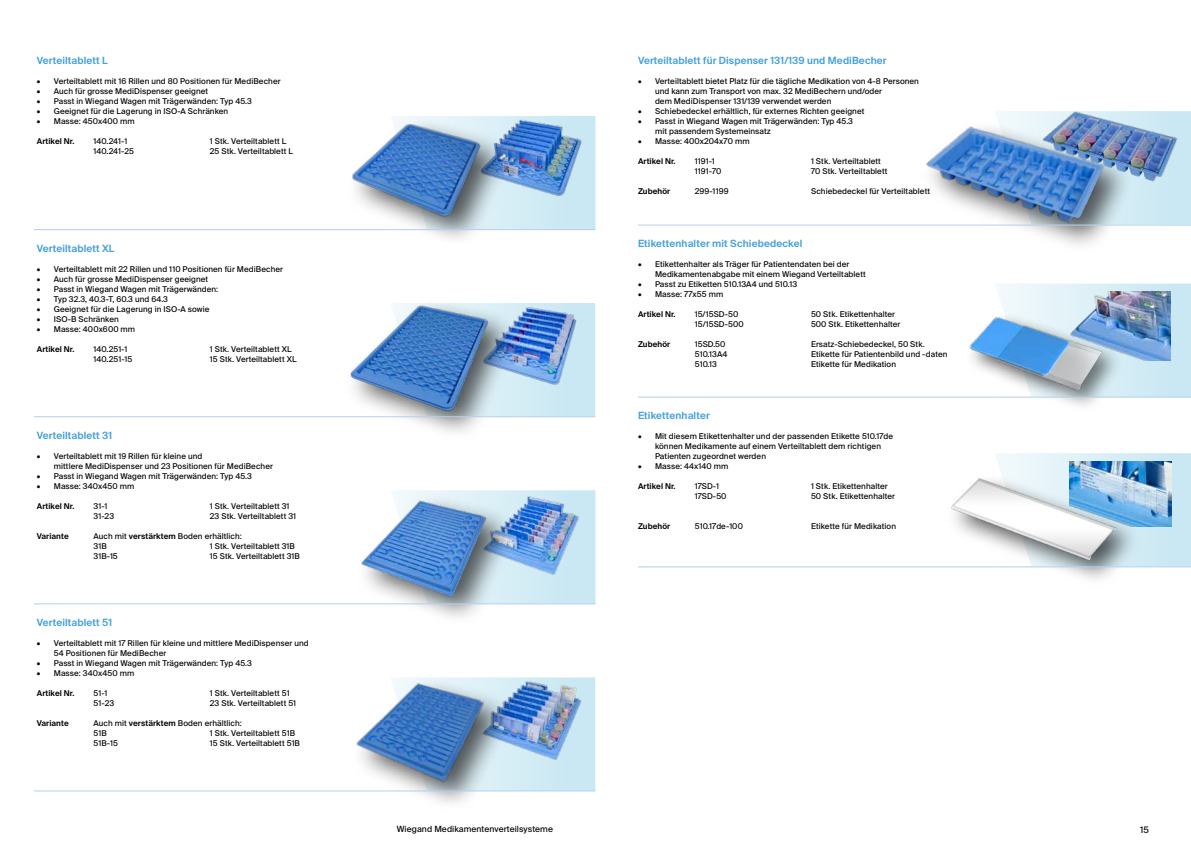
<style>
.page{position:relative;width:1191px;height:842px;background:#fff}
.page>*{position:absolute;margin:0;border:0;box-sizing:border-box;transform-origin:0 0}
.t1{font:600 10px "Suisse Intl";letter-spacing:.01em;color:#46a1da}
.t2{font:9px "Suisse Intl";color:#000}
.t3{font:8.5px "Suisse Intl";letter-spacing:.01em;color:#000}
.t4{font:8px/10px "Suisse Intl";letter-spacing:.01em;color:#000}
.t5{font:600 8px "Suisse Intl";letter-spacing:.01em;color:#000}
.s1{font-weight:600}
</style>
<div class="page">
<svg style="left:995px;top:111px;width:196px;height:113px"></svg>
<svg style="left:995px;top:284px;width:196px;height:113px"></svg>
<svg style="left:995px;top:453px;width:196px;height:113px"></svg>
<svg style="left:514px;top:762px;width:81px;height:29px"></svg>
<svg style="left:391px;top:490px;width:204px;height:114px"></svg>
<svg style="left:391px;top:116px;width:204px;height:113px"></svg>
<div style="left:920px;top:120px;width:214px;height:133px;background:#000;opacity:.65"></div>
<img style="left:921px;top:123px;width:190px;height:106px">
<div style="left:964px;top:312px;width:160px;height:101px;background:#000;opacity:.65"></div>
<img style="left:964px;top:311px;width:143px;height:85px">
<img style="left:1069px;top:461px;width:102px;height:65px">
<div style="left:945px;top:472px;width:197px;height:115px;background:#000;opacity:.65"></div>
<img style="left:942px;top:472px;width:178px;height:95px">
<img style="left:522px;top:677px;width:74px;height:85px">
<div style="left:518px;top:390px;width:77px;height:26px;background:#cce9f3"></div>
<img style="left:518px;top:303px;width:78px;height:87px">
<img style="left:511px;top:117px;width:78px;height:81px">
<div style="left:345px;top:117px;width:166px;height:130px;background:#000;opacity:.65"></div>
<img style="left:345px;top:118px;width:146px;height:107px">
<div style="left:343px;top:298px;width:175px;height:143px;background:#000;opacity:.65"></div>
<img style="left:348px;top:300px;width:150px;height:113px">
<div style="left:350px;top:676px;width:164px;height:136px;background:#000;opacity:.65"></div>
<img style="left:350px;top:676px;width:172px;height:112px">
<img style="left:1042px;top:111px;width:138px;height:73px">
<img style="left:1065px;top:292px;width:105px;height:68px">
<img style="left:475px;top:491px;width:121px;height:86px">
<div style="left:355px;top:493px;width:161px;height:133px;background:#000;opacity:.65"></div>
<img style="left:358px;top:497px;width:134px;height:102px">
<hr style="left:34px;top:229px;width:354px;height:1px;background:#b1cfee">
<hr style="left:388px;top:229px;width:207px;height:1px;background:#b1cfee">
<hr style="left:34px;top:417px;width:354px;height:1px;background:#b1cfee">
<hr style="left:388px;top:417px;width:207px;height:1px;background:#b1cfee">
<hr style="left:34px;top:604px;width:354px;height:1px;background:#b1cfee">
<hr style="left:388px;top:604px;width:207px;height:1px;background:#b1cfee">
<hr style="left:34px;top:791px;width:354px;height:1px;background:#b1cfee">
<hr style="left:388px;top:791px;width:207px;height:1px;background:#b1cfee">
<hr style="left:638px;top:225px;width:354px;height:1px;background:#b1cfee">
<hr style="left:992px;top:225px;width:199px;height:1px;background:#b1cfee">
<hr style="left:638px;top:397px;width:354px;height:1px;background:#b1cfee">
<hr style="left:992px;top:397px;width:199px;height:1px;background:#b1cfee">
<hr style="left:638px;top:567px;width:354px;height:1px;background:#b1cfee">
<hr style="left:992px;top:567px;width:199px;height:1px;background:#b1cfee">
<p class="t1" style="left:37px;top:55px;width:72px">Verteiltablett L</p>
<p class="t4" style="left:37px;top:77px;width:245px">• Verteiltablett mit 16 Rillen und 80 Positionen für MediBecher</p>
<p class="t4" style="left:37px;top:87px;width:173px">• Auch für grosse MediDispenser geeignet</p>
<p class="t4" style="left:37px;top:97px;width:216px">• Passt in Wiegand Wagen mit Trägerwänden: Typ 45.3</p>
<p class="t4" style="left:37px;top:107px;width:193px">• Geeignet für die Lagerung in ISO-A Schränken</p>
<p class="t4" style="left:37px;top:117px;width:99px">• Masse: 450x400 mm</p>
<p class="t5" style="left:37px;top:137px;width:39px">Artikel Nr.</p>
<p class="t4" style="left:94px;top:137px;width:35px">140.241-1</p>
<p class="t4" style="left:210px;top:137px;width:78px">1 Stk. Verteiltablett L</p>
<p class="t4" style="left:94px;top:147px;width:42px">140.241-25</p>
<p class="t4" style="left:210px;top:147px;width:85px">25 Stk. Verteiltablett L</p>
<p class="t1" style="left:37px;top:242px;width:79px">Verteiltablett XL</p>
<p class="t4" style="left:37px;top:264px;width:248px">• Verteiltablett mit 22 Rillen und 110 Positionen für MediBecher</p>
<p class="t4" style="left:37px;top:274px;width:173px">• Auch für grosse MediDispenser geeignet</p>
<p class="t4" style="left:37px;top:284px;width:183px">• Passt in Wiegand Wagen mit Trägerwänden:</p>
<p class="t4" style="left:37px;top:294px;width:133px">• Typ 32.3, 40.3-T, 60.3 und 64.3</p>
<p class="t4" style="left:37px;top:304px;width:174px">• Geeignet für die Lagerung in ISO-A sowie</p>
<p class="t4" style="left:37px;top:314px;width:83px">• ISO-B Schränken</p>
<p class="t4" style="left:37px;top:324px;width:100px">• Masse: 400x600 mm</p>
<p class="t5" style="left:37px;top:344px;width:39px">Artikel Nr.</p>
<p class="t4" style="left:94px;top:344px;width:35px">140.251-1</p>
<p class="t4" style="left:210px;top:344px;width:83px">1 Stk. Verteiltablett XL</p>
<p class="t4" style="left:94px;top:354px;width:40px">140.251-15</p>
<p class="t4" style="left:210px;top:354px;width:88px">15 Stk. Verteiltablett XL</p>
<p class="t1" style="left:37px;top:429px;width:77px">Verteiltablett 31</p>
<p class="t4" style="left:54px;top:451px;width:221px;text-indent:-17px">• Verteiltablett mit 19 Rillen für kleine und<br>mittlere MediDispenser und 23 Positionen für MediBecher</p>
<p class="t4" style="left:37px;top:471px;width:216px">• Passt in Wiegand Wagen mit Trägerwänden: Typ 45.3</p>
<p class="t4" style="left:37px;top:481px;width:99px">• Masse: 340x450 mm</p>
<p class="t5" style="left:37px;top:501px;width:39px">Artikel Nr.</p>
<p class="t4" style="left:94px;top:501px;width:15px">31-1</p>
<p class="t4" style="left:210px;top:501px;width:81px">1 Stk. Verteiltablett 31</p>
<p class="t4" style="left:94px;top:511px;width:22px">31-23</p>
<p class="t4" style="left:210px;top:511px;width:88px">23 Stk. Verteiltablett 31</p>
<p class="t5" style="left:37px;top:531px;width:33px">Variante</p>
<p class="t4" style="left:94px;top:531px;width:150px">Auch mit <span class="s1">verstärktem</span> Boden erhältlich:<br>31B</p>
<p class="t4" style="left:210px;top:541px;width:87px">1 Stk. Verteiltablett 31B</p>
<p class="t4" style="left:94px;top:551px;width:26px">31B-15</p>
<p class="t4" style="left:210px;top:551px;width:92px">15 Stk. Verteiltablett 31B</p>
<p class="t1" style="left:37px;top:616px;width:77px">Verteiltablett 51</p>
<p class="t4" style="left:54px;top:638px;width:256px;text-indent:-17px">• Verteiltablett mit 17 Rillen für kleine und mittlere MediDispenser und<br>54 Positionen für MediBecher</p>
<p class="t4" style="left:37px;top:658px;width:216px">• Passt in Wiegand Wagen mit Trägerwänden: Typ 45.3</p>
<p class="t4" style="left:37px;top:668px;width:99px">• Masse: 340x450 mm</p>
<p class="t5" style="left:37px;top:688px;width:39px">Artikel Nr.</p>
<p class="t4" style="left:94px;top:688px;width:15px">51-1</p>
<p class="t4" style="left:210px;top:688px;width:81px">1 Stk. Verteiltablett 51</p>
<p class="t4" style="left:94px;top:698px;width:22px">51-23</p>
<p class="t4" style="left:210px;top:698px;width:88px">23 Stk. Verteiltablett 51</p>
<p class="t5" style="left:37px;top:718px;width:33px">Variante</p>
<p class="t4" style="left:94px;top:718px;width:150px">Auch mit <span class="s1">verstärktem</span> Boden erhältlich:<br>51B</p>
<p class="t4" style="left:210px;top:728px;width:87px">1 Stk. Verteiltablett 51B</p>
<p class="t4" style="left:94px;top:738px;width:26px">51B-15</p>
<p class="t4" style="left:210px;top:738px;width:92px">15 Stk. Verteiltablett 51B</p>
<p class="t1" style="left:638px;top:55px;width:250px">Verteiltablett für Dispenser 131/139 und MediBecher</p>
<p class="t4" style="left:655px;top:77px;width:265px;text-indent:-17px">• Verteiltablett bietet Platz für die tägliche Medikation von 4-8 Personen und kann zum Transport von max. 32 MediBechern und/oder<br>dem MediDispenser 131/139 verwendet werden</p>
<p class="t4" style="left:638px;top:107px;width:228px">• Schiebedeckel erhältlich, für externes Richten geeignet</p>
<p class="t4" style="left:655px;top:117px;width:199px;text-indent:-17px">• Passt in Wiegand Wagen mit Trägerwänden: Typ 45.3 mit passendem Systemeinsatz</p>
<p class="t4" style="left:638px;top:137px;width:113px">• Masse: 400x204x70 mm</p>
<p class="t5" style="left:638px;top:157px;width:39px">Artikel Nr.</p>
<p class="t4" style="left:694px;top:157px;width:22px">1191-1</p>
<p class="t4" style="left:811px;top:157px;width:71px">1 Stk. Verteiltablett</p>
<p class="t4" style="left:694px;top:167px;width:28px">1191-70</p>
<p class="t4" style="left:811px;top:167px;width:78px">70 Stk. Verteiltablett</p>
<p class="t5" style="left:638px;top:187px;width:34px">Zubehör</p>
<p class="t4" style="left:695px;top:187px;width:35px">299-1199</p>
<p class="t4" style="left:811px;top:187px;width:120px">Schiebedeckel für Verteiltablett</p>
<p class="t1" style="left:638px;top:238px;width:166px">Etikettenhalter mit Schiebedeckel</p>
<p class="t4" style="left:655px;top:259px;width:212px;text-indent:-17px">• Etikettenhalter als Träger für Patientendaten bei der<br>Medikamentenabgabe mit einem Wiegand Verteiltablett</p>
<p class="t4" style="left:638px;top:279px;width:161px">• Passt zu Etiketten 510.13A4 und 510.13</p>
<p class="t4" style="left:638px;top:289px;width:87px">• Masse: 77x55 mm</p>
<p class="t5" style="left:638px;top:310px;width:39px">Artikel Nr.</p>
<p class="t4" style="left:694px;top:309px;width:45px">15/15SD-50</p>
<p class="t4" style="left:811px;top:309px;width:86px">50 Stk. Etikettenhalter</p>
<p class="t4" style="left:694px;top:319px;width:50px">15/15SD-500</p>
<p class="t4" style="left:811px;top:319px;width:91px">500 Stk. Etikettenhalter</p>
<p class="t5" style="left:638px;top:340px;width:34px">Zubehör</p>
<p class="t4" style="left:695px;top:339px;width:32px">15SD.50</p>
<p class="t4" style="left:811px;top:339px;width:115px">Ersatz-Schiebedeckel, 50 Stk.</p>
<p class="t4" style="left:695px;top:349px;width:34px">510.13A4</p>
<p class="t4" style="left:811px;top:349px;width:138px">Etikette für Patientenbild und -daten</p>
<p class="t4" style="left:695px;top:359px;width:24px">510.13</p>
<p class="t4" style="left:811px;top:359px;width:87px">Etikette für Medikation</p>
<p class="t1" style="left:638px;top:410px;width:73px">Etikettenhalter</p>
<p class="t4" style="left:655px;top:431px;width:240px;text-indent:-17px">• Mit diesem Etikettenhalter und der passenden Etikette 510.17de können Medikamente auf einem Verteiltablett dem richtigen<br>Patienten zugeordnet werden</p>
<p class="t4" style="left:638px;top:461px;width:92px">• Masse: 44x140 mm</p>
<p class="t5" style="left:638px;top:482px;width:39px">Artikel Nr.</p>
<p class="t4" style="left:694px;top:481px;width:26px">17SD-1</p>
<p class="t4" style="left:811px;top:481px;width:78px">1 Stk. Etikettenhalter</p>
<p class="t4" style="left:694px;top:491px;width:33px">17SD-50</p>
<p class="t4" style="left:811px;top:491px;width:86px">50 Stk. Etikettenhalter</p>
<p class="t5" style="left:638px;top:522px;width:34px">Zubehör</p>
<p class="t4" style="left:695px;top:521px;width:50px">510.17de-100</p>
<p class="t4" style="left:811px;top:521px;width:87px">Etikette für Medikation</p>
<p class="t3" style="left:397px;top:824px;width:158px">Wiegand Medikamentenverteilsysteme</p>
<p class="t2" style="left:1140px;top:824px;width:10px">15</p>
</div>
